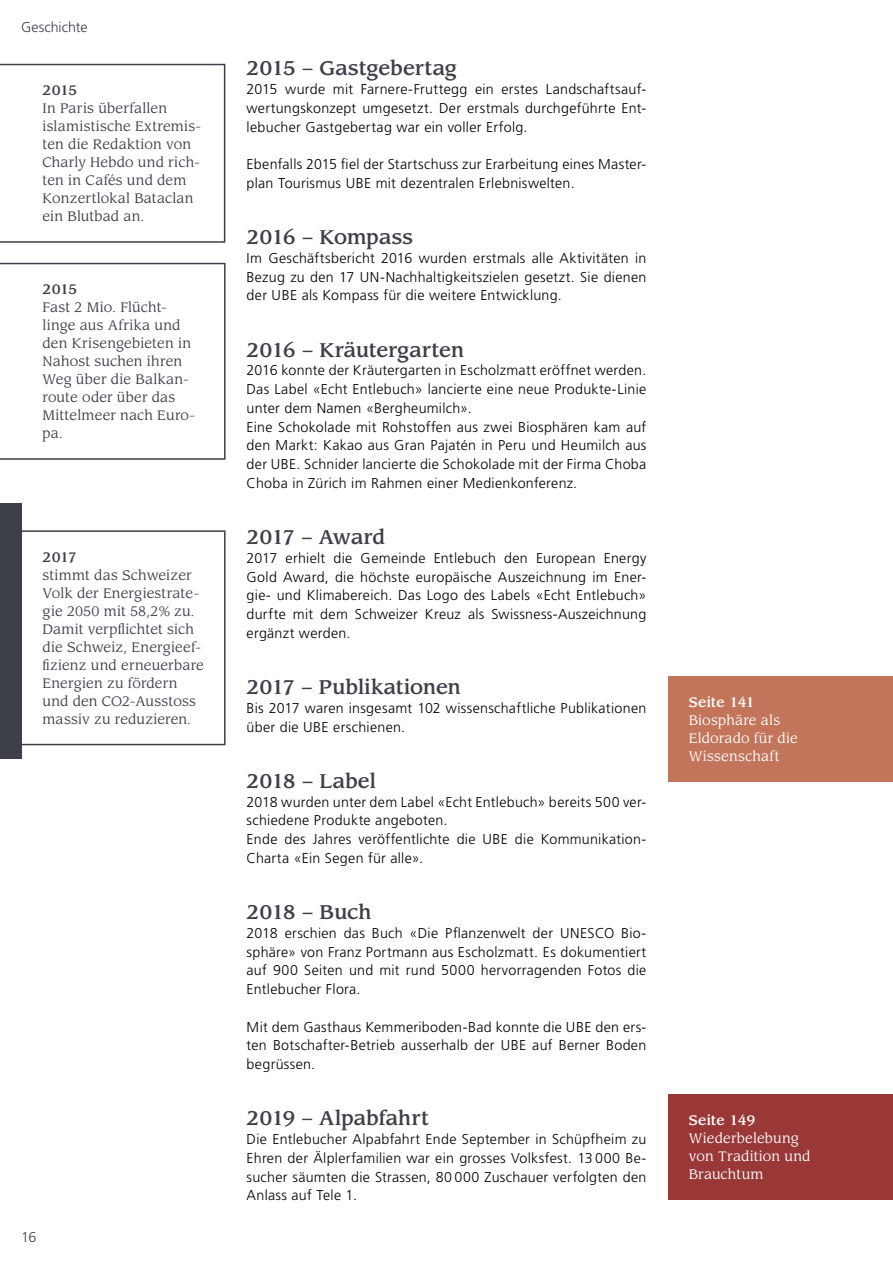
<style>
.page{position:relative;width:893px;height:1263px;background:#fff}
.page>*{position:absolute;margin:0;border:0;box-sizing:border-box;transform-origin:0 0}
.t1{font:500 19.5px "Leawood";letter-spacing:-.005em;color:#3d3f49}
.t2{font:300 14.25px/18.8px "Frutiger";letter-spacing:.02em;color:#000;text-align:justify}
.t3{font:300 14.25px "Frutiger";letter-spacing:-.005em;color:#3d3f49}
.t4{font:13.5px/18px "Leawood";letter-spacing:.01em;color:#3d3f49}
.t5{font:13.5px/18px "Leawood";letter-spacing:.01em;color:#fff}
.t6{font:500 13.5px "Leawood";letter-spacing:.005em;color:#fff}
.t7{font:500 13.5px "Leawood";letter-spacing:-.045em;color:#3d3f49}
</style>
<div class="page">
<div style="left:0;top:504px;width:21px;height:255px;background:#3d3f49"></div>
<svg style="left:0;top:263px;width:226px;height:197px"></svg>
<svg style="left:0;top:64px;width:225px;height:179px"></svg>
<div style="left:668px;top:676px;width:225px;height:105px;background:#c3755b"></div>
<div style="left:668px;top:1094px;width:225px;height:106px;background:#9a3838"></div>
<svg style="left:21px;top:530px;width:205px;height:215px"></svg>
<p class="t3" style="left:21px;top:19px;width:68px">Geschichte</p>
<p class="t7" style="left:43px;top:82px;width:36px">2015</p>
<p class="t4" style="left:43px;top:100px;width:160px">In Paris überfallen islamistische Extremis&shy;ten die Redaktion von<br>Charly Hebdo und rich&shy;ten in Cafés und dem<br>Konzertlokal Bataclan ein Blutbad an.</p>
<p class="t7" style="left:43px;top:281px;width:36px">2015</p>
<p class="t4" style="left:43px;top:299px;width:154px">Fast 2 Mio. Flücht&shy;linge aus Afrika und den Krisengebieten in<br>Nahost suchen ihren<br>Weg über die Balkan&shy;route oder über das<br>Mittelmeer nach Euro&shy;pa.</p>
<p class="t7" style="left:43px;top:549px;width:36px">2017</p>
<p class="t4" style="left:43px;top:566px;width:163px">stimmt das Schweizer<br>Volk der Energiestrate&shy;gie 2050 mit 58,2% zu.<br>Damit verpflichtet sich die Schweiz, Energieef&shy;fizienz und erneuerbare<br>Energien zu fördern und den CO2-Ausstoss massiv zu reduzieren.</p>
<p class="t3" style="left:21px;top:1229px;width:17px">16</p>
<h1 class="t1" style="left:247px;top:57px;width:212px">2015 – Gastgebertag</h1>
<p class="t2" style="left:247px;top:80px;width:401px">2015 wurde mit Farnere-Fruttegg ein erstes Landschaftsauf&shy;wertungskonzept umgesetzt. Der erstmals durchgeführte Ent&shy;lebucher Gastgebertag war ein voller Erfolg.</p>
<p class="t2" style="left:247px;top:155px;width:401px">Ebenfalls 2015 fiel der Startschuss zur Erarbeitung eines Master&shy;plan Tourismus UBE mit dezentralen Erlebniswelten.</p>
<h1 class="t1" style="left:247px;top:225px;width:168px">2016 – Kompass</h1>
<p class="t2" style="left:247px;top:248px;width:401px">Im Geschäftsbericht 2016 wurden erstmals alle Aktivitäten in Bezug zu den 17 UN-Nachhaltigkeitszielen gesetzt. Sie dienen der UBE als Kompass für die weitere Entwicklung.</p>
<h1 class="t1" style="left:247px;top:338px;width:219px">2016 – Kräutergarten</h1>
<p class="t2" style="left:247px;top:361px;width:401px;text-align:left">2016 konnte der Kräutergarten in Escholzmatt eröffnet werden.<br>Das Label «Echt Entlebuch» lancierte eine neue Produkte-Linie unter dem Namen «Bergheumilch».<br>Eine Schokolade mit Rohstoffen aus zwei Biosphären kam auf den Markt: Kakao aus Gran Pajatén in Peru und Heumilch aus der UBE. Schnider lancierte die Schokolade mit der Firma Choba Choba in Zürich im Rahmen einer Medienkonferenz.</p>
<h1 class="t1" style="left:247px;top:525px;width:140px">2017 – Award</h1>
<p class="t2" style="left:247px;top:548px;width:401px">2017 erhielt die Gemeinde Entlebuch den European Energy Gold Award, die höchste europäische Auszeichnung im Ener&shy;gie- und Klimabereich. Das Logo des Labels «Echt Entlebuch» durfte mit dem Schweizer Kreuz als Swissness-Auszeichnung ergänzt werden.</p>
<h1 class="t1" style="left:247px;top:675px;width:216px">2017 – Publikationen</h1>
<p class="t2" style="left:247px;top:698px;width:401px">Bis 2017 waren insgesamt 102 wissenschaftliche Publikationen über die UBE erschienen.</p>
<h1 class="t1" style="left:247px;top:769px;width:131px">2018 – Label</h1>
<p class="t2" style="left:247px;top:792px;width:401px;text-align:left">2018 wurden unter dem Label «Echt Entlebuch» bereits 500 ver&shy;schiedene Produkte angeboten.<br>Ende des Jahres veröffentlichte die UBE die Kommunikation-Charta «Ein Segen für alle».</p>
<h1 class="t1" style="left:247px;top:900px;width:126px">2018 – Buch</h1>
<p class="t2" style="left:247px;top:923px;width:401px">2018 erschien das Buch «Die Pflanzenwelt der UNESCO Bio&shy;sphäre» von Franz Portmann aus Escholzmatt. Es dokumentiert auf 900 Seiten und mit rund 5000 hervorragenden Fotos die Entlebucher Flora.</p>
<p class="t2" style="left:247px;top:1017px;width:401px">Mit dem Gasthaus Kemmeriboden-Bad konnte die UBE den ers&shy;ten Botschafter-Betrieb ausserhalb der UBE auf Berner Boden begrüssen.</p>
<h1 class="t1" style="left:247px;top:1107px;width:184px">2019 – Alpabfahrt</h1>
<p class="t2" style="left:247px;top:1130px;width:401px">Die Entlebucher Alpabfahrt Ende September in Schüpfheim zu Ehren der Älplerfamilien war ein grosses Volksfest. 13 000 Be&shy;sucher säumten die Strassen, 80 000 Zuschauer verfolgten den Anlass auf Tele 1.</p>
<p class="t6" style="left:689px;top:694px;width:67px">Seite 141</p>
<p class="t5" style="left:689px;top:711px;width:110px">Biosphäre als<br>Eldorado für die<br>Wissenschaft</p>
<p class="t6" style="left:689px;top:1112px;width:68px">Seite 149</p>
<p class="t5" style="left:689px;top:1129px;width:123px">Wiederbelebung von Tradition und<br>Brauchtum</p>
</div>
